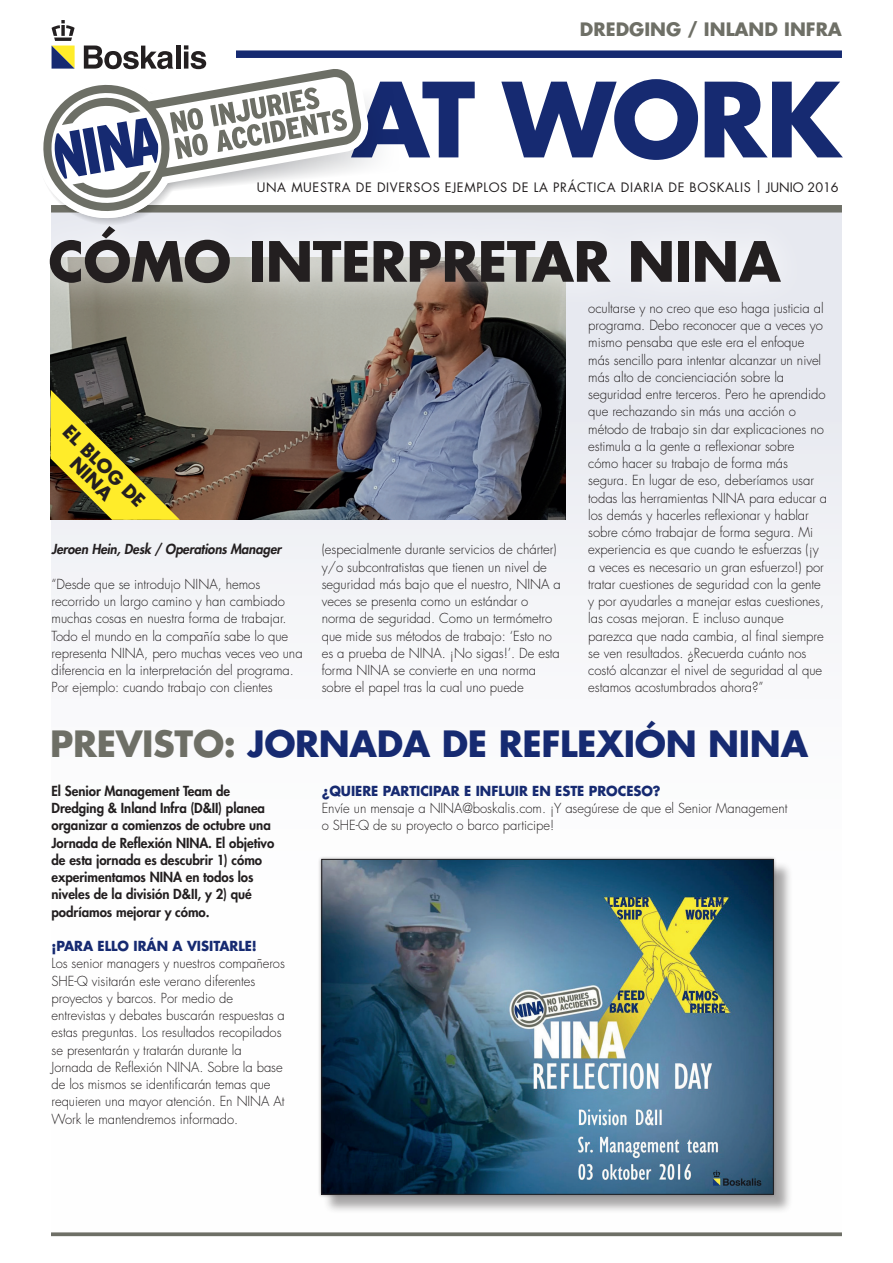
<style>
.page{position:relative;width:893px;height:1263px;background:#fff}
.page>*{position:absolute;margin:0;border:0;box-sizing:border-box;transform-origin:0 0}
.t1{font:700 100.5px "Futura Std";letter-spacing:-.03em;color:#162a71}
.t2{font:700 54px "Futura Std";letter-spacing:-.01em;color:#231f20}
.t3{font:700 35.25px "Futura Std";letter-spacing:-.01em;color:#162a71}
.t4{font:700 18px "Futura Std";color:#6e6f66}
.t5{font:700 18px/18px "Futura Std";color:#231f20;text-align:center}
.t6{font:300 13.5px/17.2px "Futura Std";letter-spacing:-.005em;color:#231f20}
.t7{font:800 13.5px/17.2px "Futura Std";letter-spacing:-.005em;color:#231f20}
.t8{font:700 13.5px "Futura Std";letter-spacing:-.005em;color:#162a71}
.t9{font:italic 800 13.5px "Futura Std";letter-spacing:-.01em;color:#231f20}
.t10{font:12.6px "Futura Std";letter-spacing:.05em;color:#231f20}
.s1{color:#6e6f66}
</style>
<div class="page">
<div style="left:236px;top:50px;width:606px;height:8px;background:#162a71"></div>
<div style="left:51px;top:205px;width:791px;height:7px;background:#6e6f66"></div>
<svg style="left:51px;top:67px;width:312px;height:104px"></svg>
<svg style="left:43px;top:77px;width:305px;height:121px"></svg>
<svg style="left:84px;top:46px;width:89px;height:23px"></svg>
<hr style="left:176px;top:46px;width:4px;height:23px;background:#231f20">
<svg style="left:184px;top:45px;width:22px;height:24px"></svg>
<svg style="left:52px;top:20px;width:23px;height:49px"></svg>
<img style="left:51px;top:313px;width:514px;height:207px">
<svg style="left:51px;top:1232px;width:791px;height:4px;background:#7c7d75"></svg>
<div style="left:20px;top:198px;width:789px;height:115px;background:#fff;opacity:.9"></div>
<svg style="left:51px;top:390px;width:129px;height:130px;background:#867a2b"></svg>
<div style="left:324px;top:861px;width:469px;height:352px;background:#231f20;opacity:.4"></div>
<div style="left:318px;top:855px;width:460px;height:343px;background:#231f20;opacity:.4"></div>
<img style="left:323px;top:861px;width:449px;height:332px">
<div style="left:321px;top:859px;width:453px;height:336px;border:1px solid #231f20"></div>
<h3 class="t4" style="left:580px;top:17px;width:263px">DREDGING / INLAND INFRA</h3>
<h1 class="t1" style="left:351px;top:53px;width:492px">AT WORK</h1>
<p class="t10" style="left:257px;top:179px;width:583px">UNA MUESTRA DE DIVERSOS EJEMPLOS DE LA PRÁCTICA DIARIA DE BOSKALIS | JUNIO 2016</p>
<h2 class="t2" style="left:48px;top:226px;width:734px">CÓMO INTERPRETAR NINA</h2>
<p class="t6" style="left:588px;top:300px;width:241px">ocultarse y no creo que eso haga justicia al programa. Debo reconocer que a veces yo mismo pensaba que este era el enfoque más sencillo para intentar alcanzar un nivel más alto de concienciación sobre la seguridad entre terceros. Pero he aprendido que rechazando sin más una acción o método de trabajo sin dar explicaciones no estimula a la gente a reflexionar sobre cómo hacer su trabajo de forma más segura. En lugar de eso, deberíamos usar todas las herramientas NINA para educar a los demás y hacerles reflexionar y hablar sobre cómo trabajar de forma segura. Mi experiencia es que cuando te esfuerzas (¡y a veces es necesario un gran esfuerzo!) por tratar cuestiones de seguridad con la gente y por ayudarles a manejar estas cuestiones, las cosas mejoran. E incluso aunque parezca que nada cambia, al final siempre se ven resultados. ¿Recuerda cuánto nos costó alcanzar el nivel de seguridad al que estamos acostumbrados ahora?”</p>
<h3 class="t5" style="left:73px;top:422px;width:108px;rotate:45deg">EL BLOG DE<br>NINA</h3>
<p class="t9" style="left:52px;top:541px;width:231px">Jeroen Hein, Desk / Operations Manager</p>
<p class="t6" style="left:52px;top:576px;width:253px">“Desde que se introdujo NINA, hemos recorrido un largo camino y han cambiado muchas cosas en nuestra forma de trabajar.<br>Todo el mundo en la compañía sabe lo que representa NINA, pero muchas veces veo una diferencia en la interpretación del programa.<br>Por ejemplo: cuando trabajo con clientes</p>
<h3 class="t3" style="left:50px;top:720px;width:760px"><span class="s1">PREVISTO:</span> JORNADA DE REFLEXIÓN NINA</h3>
<p class="t6" style="left:322px;top:541px;width:241px">(especialmente durante servicios de chárter) y/o subcontratistas que tienen un nivel de seguridad más bajo que el nuestro, NINA a veces se presenta como un estándar o norma de seguridad. Como un termómetro que mide sus métodos de trabajo: ‘Esto no es a prueba de NINA. ¡No sigas!’. De esta forma NINA se convierte en una norma sobre el papel tras la cual uno puede</p>
<p class="t7" style="left:52px;top:782px;width:224px">El Senior Management Team de Dredging &amp; Inland Infra (D&amp;II) planea organizar a comienzos de octubre una Jornada de Reflexión NINA. El objetivo de esta jornada es descubrir 1) cómo experimentamos NINA en todos los niveles de la división D&amp;II, y 2) qué podríamos mejorar y cómo.</p>
<p class="t8" style="left:52px;top:937px;width:207px">¡PARA ELLO IRÁN A VISITARLE!</p>
<p class="t6" style="left:52px;top:955px;width:235px">Los senior managers y nuestros compañeros SHE-Q visitarán este verano diferentes proyectos y barcos. Por medio de entrevistas y debates buscarán respuestas a estas preguntas. Los resultados recopilados se presentarán y tratarán durante la Jornada de Reflexión NINA. Sobre la base de los mismos se identificarán temas que requieren una mayor atención. En NINA At Work le mantendremos informado.</p>
<p class="t8" style="left:322px;top:782px;width:340px">¿QUIERE PARTICIPAR E INFLUIR EN ESTE PROCESO?</p>
<p class="t6" style="left:322px;top:800px;width:467px">Envíe un mensaje a NINA@boskalis.com. ¡Y asegúrese de que el Senior Management o SHE-Q de su proyecto o barco participe!</p>
</div>
